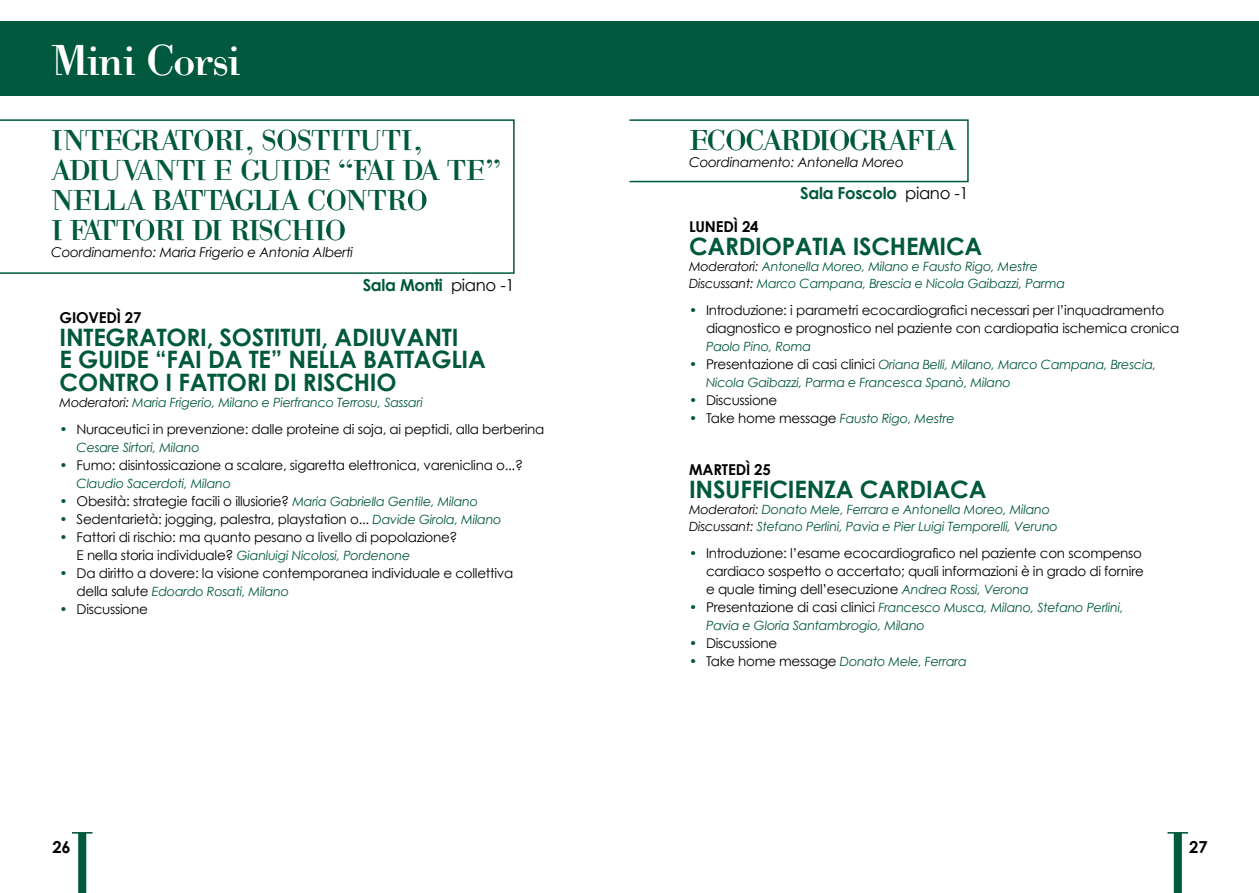
<style>
.page{position:relative;width:1259px;height:893px;background:#fff}
.page>*{position:absolute;margin:0;border:0;box-sizing:border-box;transform-origin:0 0}
.t1{font:45px "Help Us Giambattista";letter-spacing:-.035em;color:#fff}
.t2{font:30px/30px "Help Us Giambattista";letter-spacing:-.065em;color:#00583d}
.t3{font:700 24px/22.5px "Century Gothic";letter-spacing:-.01em;color:#00583d}
.t4{font:700 16.5px "Century Gothic";color:#00583d}
.t5{font:700 16.5px "Century Gothic";color:#000}
.t6{font:700 15px "Century Gothic";letter-spacing:-.01em;color:#000}
.t7{font:13.5px/18px "Century Gothic";letter-spacing:-.02em;color:#000}
.t8{font:italic 13.5px "Century Gothic";letter-spacing:-.02em;color:#000}
.t9{font:italic 12.75px/16.5px "Century Gothic";letter-spacing:-.02em;color:#00583d}
.s1{font-weight:400;color:#000}
.s2{color:#000}
.s3{color:#00583d}
.s4{font-style:italic;font-size:12.75px;color:#00583d}
.s5{font-style:normal;font-size:13.5px;color:#000}
.s6{font-style:normal;font-size:13.5px}
</style>
<div class="page">
<svg style="left:72px;top:832px;width:20px;height:61px"></svg>
<svg style="left:1167px;top:832px;width:21px;height:61px"></svg>
<svg style="left:194px;top:130px;width:19px;height:21px"></svg>
<svg style="left:277px;top:130px;width:19px;height:21px"></svg>
<svg style="left:327px;top:190px;width:19px;height:21px"></svg>
<svg style="left:408px;top:190px;width:18px;height:21px"></svg>
<svg style="left:136px;top:220px;width:18px;height:21px"></svg>
<svg style="left:326px;top:220px;width:19px;height:21px"></svg>
<div style="left:0;top:119px;width:514px;height:155px;border:2px solid #00583d"></div>
<div style="left:629px;top:119px;width:339px;height:63px;border:2px solid #00583d"></div>
<svg style="left:726px;top:130px;width:19px;height:21px"></svg>
<svg style="left:830px;top:130px;width:19px;height:21px"></svg>
<div style="left:0;top:21px;width:1259px;height:75px;background:#00583d"></div>
<h1 class="t1" style="left:51px;top:33px;width:191px">Mini Corsi</h1>
<h2 class="t2" style="left:51px;top:126px;width:451px">INTEGRAT RI, S STITUTI,<br>ADIUVANTI E GUIDE “FAI DA TE”<br>NELLA BATTAGLIA C NTR<br>I FATT RI DI RISCHI</h2>
<p class="t8" style="left:51px;top:243px;width:304px">Coordinamento: Maria Frigerio e Antonia Alberti</p>
<p class="t4" style="left:363px;top:275px;width:153px">Sala Monti <span class="s1">piano -1</span></p>
<p class="t6" style="left:60px;top:308px;width:84px">GIOVEDì 27</p>
<h3 class="t3" style="left:60px;top:325px;width:12px">INTE</h3>
<h3 class="t3" style="left:106px;top:325px;width:34px">GRATORI</h3>
<h3 class="t3" style="left:207px;top:325px;width:26px">, SOSTIT</h3>
<h3 class="t3" style="left:60px;top:325px;width:361px;text-indent:231px">UTI, ADIUVANTI<br>E GUIDE “FAI DA TE” NELLA</h3>
<h3 class="t3" style="left:363px;top:348px;width:15px">BATTA</h3>
<h3 class="t3" style="left:431px;top:348px;width:32px">GLIA</h3>
<h3 class="t3" style="left:60px;top:370px;width:36px">CONTRO</h3>
<h3 class="t3" style="left:165px;top:370px;width:38px">I FATTORI</h3>
<h3 class="t3" style="left:273px;top:370px;width:110px">DI RISCHIO</h3>
<p class="t9" style="left:60px;top:394px;width:365px"><span class="s2">Moderatori:</span> Maria Frigerio, Milano e Pierfranco Terrosu, Sassari</p>
<p class="t7" style="left:60px;top:420px;width:486px"><span class="s3">•</span> Nuraceutici in prevenzione: dalle proteine di soja, ai peptidi, alla berberina</p>
<p class="t9" style="left:77px;top:439px;width:125px">Cesare Sirtori, Milano</p>
<p class="t7" style="left:60px;top:456px;width:465px"><span class="s3">•</span> Fumo: disintossicazione a scalare, sigaretta elettronica, vareniclina o...?</p>
<p class="t9" style="left:77px;top:475px;width:156px">Claudio Sacerdoti, Milano</p>
<p class="t7" style="left:60px;top:492px;width:420px"><span class="s3">•</span> Obesità: strategie facili o illusiorie? <span class="s4">Maria Gabriella Gentile, Milano</span></p>
<p class="t7" style="left:60px;top:510px;width:443px"><span class="s3">•</span> Sedentarietà: jogging, palestra, playstation o... <span class="s4">Davide Girola, Milano</span></p>
<p class="t7" style="left:60px;top:528px;width:399px"><span class="s3">•</span> Fattori di rischio: ma quanto pesano a livello di popolazione?</p>
<p class="t9" style="left:77px;top:547px;width:335px"><span class="s5">E nella storia individuale?</span> Gianluigi Nicolosi, Pordenone</p>
<p class="t7" style="left:60px;top:564px;width:455px"><span class="s3">•</span> Da diritto a dovere: la visione contemporanea individuale e collettiva</p>
<p class="t9" style="left:77px;top:583px;width:214px"><span class="s5">della salute</span> Edoardo Rosati, Milano</p>
<p class="t7" style="left:60px;top:600px;width:90px"><span class="s3">•</span> Discussione</p>
<h2 class="t2" style="left:689px;top:126px;width:268px">EC CARDI GRAFIA</h2>
<p class="t8" style="left:689px;top:153px;width:216px">Coordinamento: Antonella Moreo</p>
<p class="t4" style="left:800px;top:183px;width:170px">Sala Foscolo <span class="s1">piano -1</span></p>
<p class="t6" style="left:689px;top:217px;width:71px">LUNEDì 24</p>
<h3 class="t3" style="left:689px;top:234px;width:120px">CARDIOPATIA</h3>
<h3 class="t3" style="left:852px;top:234px;width:130px">ISCHEMICA</h3>
<p class="t9" style="left:689px;top:258px;width:377px"><span class="s2">Moderatori:</span> Antonella Moreo, Milano e Fausto Rigo, Mestre<br><span class="s2">Discussant:</span> Marco Campana, Brescia e Nicola Gaibazzi, Parma</p>
<p class="t7" style="left:706px;top:300px;width:475px;text-indent:-17px"><span class="s3">•</span> Introduzione: i parametri ecocardiografici necessari per l’inquadramento diagnostico e prognostico nel paziente con cardiopatia ischemica cronica</p>
<p class="t9" style="left:706px;top:338px;width:107px">Paolo Pino, Roma</p>
<p class="t9" style="left:706px;top:355px;width:452px;line-height:18px;text-indent:-17px"><span class="s6">•</span> <span class="s5">Presentazione di casi clinici</span> Oriana Belli, Milano, Marco Campana, Brescia,<br>Nicola Gaibazzi, Parma e Francesca Spanò, Milano</p>
<p class="t7" style="left:689px;top:390px;width:90px"><span class="s3">•</span> Discussione</p>
<p class="t9" style="left:689px;top:410px;width:267px"><span class="s6">•</span> <span class="s5">Take home message</span> Fausto Rigo, Mestre</p>
<p class="t6" style="left:689px;top:460px;width:23px">MARTE</p>
<p class="t6" style="left:735px;top:460px;width:37px">Dì 25</p>
<h3 class="t3" style="left:689px;top:477px;width:113px">INSUFFICIENZA</h3>
<h3 class="t3" style="left:860px;top:477px;width:127px">CAR DIACA</h3>
<p class="t9" style="left:689px;top:501px;width:370px"><span class="s2">Moderatori:</span> Donato Mele, Ferrara e Antonella Moreo, Milano<br><span class="s2">Discussant:</span> Stefano Perlini, Pavia e Pier Luigi Temporelli, Veruno</p>
<p class="t7" style="left:706px;top:543px;width:439px;text-indent:-17px"><span class="s3">•</span> Introduzione: l’esame ecocardiografico nel paziente con scompenso cardiaco sospetto o accertato; quali informazioni è in grado di fornire e quale timing dell’esecuzione <span class="s4">Andrea Rossi, Verona</span></p>
<p class="t9" style="left:706px;top:598px;width:419px;line-height:18px;text-indent:-17px"><span class="s6">•</span> <span class="s5">Presentazione di casi clinici</span> Francesco Musca, Milano, Stefano Perlini,<br>Pavia e Gloria Santambrogio, Milano</p>
<p class="t7" style="left:689px;top:633px;width:90px"><span class="s3">•</span> Discussione</p>
<p class="t9" style="left:689px;top:653px;width:279px"><span class="s6">•</span> <span class="s5">Take home message</span> Donato Mele, Ferrara</p>
<p class="t5" style="left:52px;top:836px;width:20px">26</p>
<p class="t5" style="left:1189px;top:836px;width:20px">27</p>
</div>
